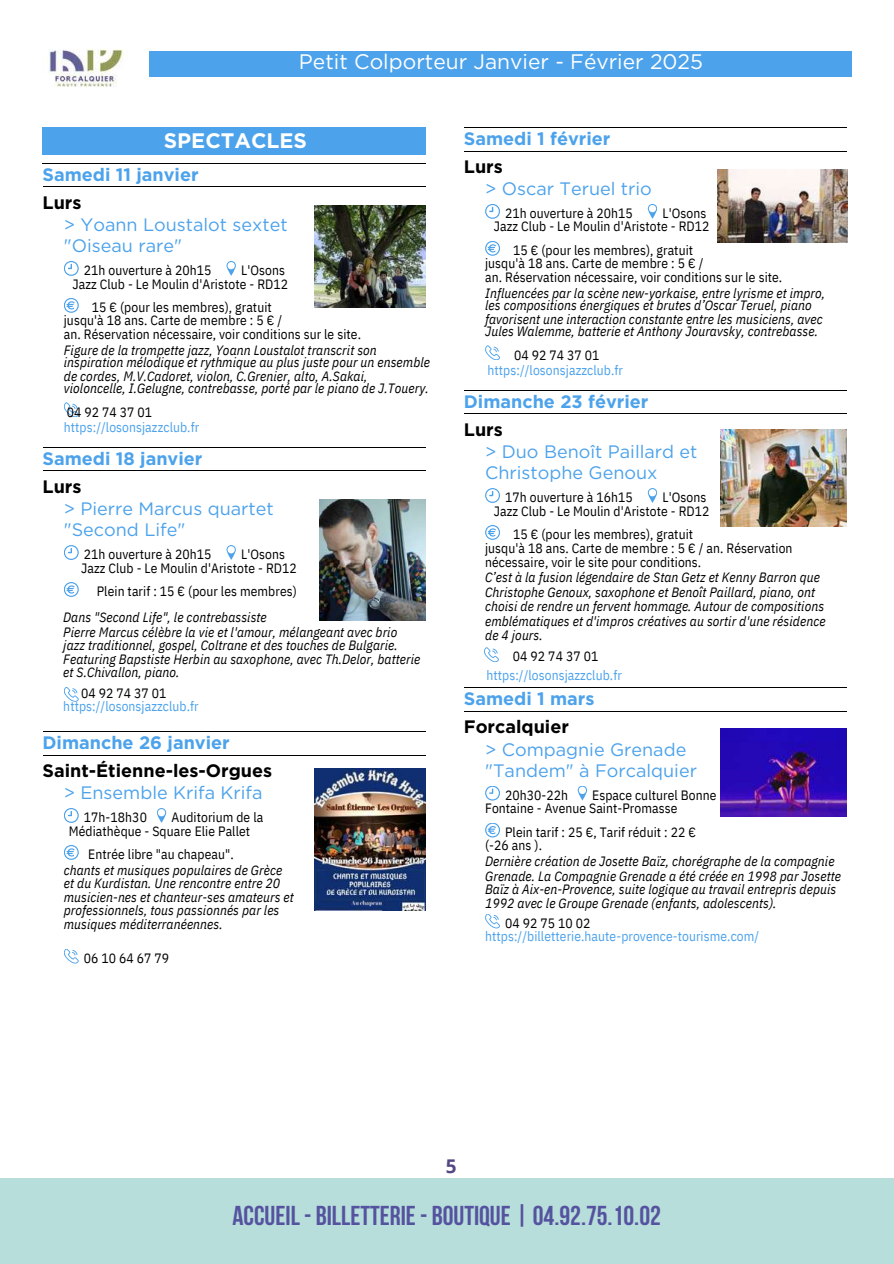
<style>
.page{position:relative;width:894px;height:1264px;background:#fff}
.page>*{position:absolute;margin:0;border:0;box-sizing:border-box;transform-origin:0 0}
.t1{font:700 27.15px "Bebas Neue";color:#55539f}
.t2{font:21px "Gotham";color:#fff}
.t3{font:700 21px "Gotham";color:#fff}
.t4{font:700 18.9px "Open Sans";color:#554784}
.t5{font:18px/21.3px "Gotham";color:#4ca2eb}
.t6{font:700 18px "Gotham";color:#4ca2eb}
.t7{font:700 18px "Gotham";color:#000}
.t8{font:italic 13.5px/13.8px "IBM Plex Sans Cond";letter-spacing:.005em;color:#000}
.t9{font:13.5px/13.5px "IBM Plex Sans Cond";letter-spacing:.005em;color:#000}
.t10{font:13.5px "IBM Plex Sans Cond";letter-spacing:.005em;color:#4ca2eb}
</style>
<div class="page">
<div style="left:43px;top:128px;width:382px;height:26px;background:#4ca2eb"></div>
<hr style="left:43px;top:163px;width:382px;height:1px;background:#000">
<hr style="left:43px;top:187px;width:382px;height:1px;background:#000">
<svg style="left:64px;top:298px;width:15px;height:15px"></svg>
<svg style="left:64px;top:261px;width:15px;height:15px"></svg>
<svg style="left:64px;top:402px;width:15px;height:15px"></svg>
<hr style="left:43px;top:447px;width:382px;height:1px;background:#000">
<hr style="left:43px;top:471px;width:382px;height:1px;background:#000">
<svg style="left:226px;top:261px;width:10px;height:15px"></svg>
<svg style="left:64px;top:582px;width:15px;height:15px"></svg>
<svg style="left:64px;top:545px;width:15px;height:15px"></svg>
<svg style="left:64px;top:687px;width:15px;height:14px"></svg>
<hr style="left:43px;top:731px;width:382px;height:1px;background:#000">
<hr style="left:43px;top:755px;width:382px;height:1px;background:#000">
<svg style="left:226px;top:545px;width:10px;height:15px"></svg>
<img style="left:315px;top:205px;width:110px;height:103px">
<img style="left:320px;top:499px;width:105px;height:121px">
<img style="left:315px;top:768px;width:110px;height:142px">
<svg style="left:64px;top:845px;width:15px;height:14px"></svg>
<svg style="left:64px;top:808px;width:15px;height:15px"></svg>
<svg style="left:64px;top:949px;width:15px;height:14px"></svg>
<svg style="left:157px;top:808px;width:9px;height:15px"></svg>
<hr style="left:463px;top:128px;width:383px;height:1px;background:#000">
<hr style="left:463px;top:151px;width:383px;height:1px;background:#000">
<img style="left:717px;top:169px;width:130px;height:73px">
<svg style="left:485px;top:241px;width:15px;height:15px"></svg>
<svg style="left:485px;top:204px;width:15px;height:15px"></svg>
<svg style="left:485px;top:345px;width:15px;height:15px"></svg>
<hr style="left:463px;top:390px;width:383px;height:1px;background:#000">
<hr style="left:463px;top:414px;width:383px;height:1px;background:#000">
<svg style="left:647px;top:204px;width:10px;height:15px"></svg>
<svg style="left:485px;top:525px;width:15px;height:15px"></svg>
<svg style="left:485px;top:488px;width:15px;height:15px"></svg>
<svg style="left:484px;top:647px;width:14px;height:15px"></svg>
<hr style="left:463px;top:687px;width:383px;height:1px;background:#000">
<hr style="left:463px;top:711px;width:383px;height:1px;background:#000">
<svg style="left:647px;top:488px;width:10px;height:15px"></svg>
<img style="left:720px;top:430px;width:126px;height:96px">
<img style="left:720px;top:728px;width:126px;height:88px">
<svg style="left:485px;top:823px;width:15px;height:14px"></svg>
<svg style="left:485px;top:786px;width:15px;height:14px"></svg>
<svg style="left:485px;top:914px;width:15px;height:14px"></svg>
<div style="left:0;top:1178px;width:893px;height:85px;background:#b7deda"></div>
<div style="left:149px;top:51px;width:701px;height:25px;background:#4ca2eb"></div>
<svg style="left:577px;top:786px;width:10px;height:14px"></svg>
<img style="left:48px;top:49px;width:76px;height:38px">
<h2 class="t2" style="left:299px;top:49px;width:405px">Petit Colporteur Janvier - Février 2025</h2>
<h2 class="t3" style="left:164px;top:127px;width:145px">SPECTACLES</h2>
<h3 class="t6" style="left:43px;top:163px;width:157px">Samedi 11 janvier</h3>
<h3 class="t7" style="left:43px;top:191px;width:40px">Lurs</h3>
<h3 class="t5" style="left:64px;top:214px;width:225px">&gt; Yoann Loustalot sextet "Oiseau rare"</h3>
<p class="t9" style="left:84px;top:263px;width:129px">21h ouverture à 20h15</p>
<p class="t9" style="left:72px;top:263px;width:217px;text-align:right">L'Osons<br>Jazz Club - Le Moulin d'Aristote - RD12</p>
<p class="t9" style="left:64px;top:300px;width:298px;text-indent:28px">15 € (pour les membres), gratuit<br>jusqu'à 18 ans. Carte de membre : 5 € /<br>an. Réservation nécessaire, voir conditions sur le site.</p>
<p class="t8" style="left:64px;top:343px;width:367px;line-height:12.8px">Figure de la trompette jazz, Yoann Loustalot transcrit son inspiration mélodique et rythmique au plus juste pour un ensemble de cordes, M.V.Cadoret, violon, C.Grenier, alto, A.Sakai, violoncelle, I.Gelugne, contrebasse, porté par le piano de J.Touery.</p>
<p class="t9" style="left:67px;top:405px;width:87px">04 92 74 37 01</p>
<p class="t10" style="left:64px;top:418px;width:137px">https://losonsjazzclub.fr</p>
<h3 class="t6" style="left:43px;top:447px;width:161px">Samedi 18 janvier</h3>
<h3 class="t7" style="left:43px;top:475px;width:40px">Lurs</h3>
<h3 class="t5" style="left:64px;top:498px;width:211px">&gt; Pierre Marcus quartet "Second Life"</h3>
<p class="t9" style="left:84px;top:547px;width:129px">21h ouverture à 20h15</p>
<p class="t9" style="left:81px;top:547px;width:217px;text-indent:160px">L'Osons<br>Jazz Club - Le Moulin d'Aristote - RD12</p>
<p class="t9" style="left:97px;top:584px;width:201px">Plein tarif : 15 € (pour les membres)</p>
<p class="t8" style="left:63px;top:610px;width:358px">Dans "Second Life", le contrebassiste<br>Pierre Marcus célèbre la vie et l'amour, mélangeant avec brio jazz traditionnel, gospel, Coltrane et des touches de Bulgarie.<br>Featuring Bapstiste Herbin au saxophone, avec Th.Delor, batterie et S.Chivallon, piano.</p>
<p class="t9" style="left:81px;top:686px;width:87px">04 92 74 37 01</p>
<p class="t10" style="left:63px;top:697px;width:137px">https://losonsjazzclub.fr</p>
<h3 class="t6" style="left:43px;top:732px;width:189px">Dimanche 26 janvier</h3>
<h3 class="t7" style="left:43px;top:760px;width:231px">Saint-Étienne-les-Orgues</h3>
<h3 class="t5" style="left:64px;top:781px;width:200px">&gt; Ensemble Krifa Krifa</h3>
<p class="t9" style="left:69px;top:810px;width:196px;text-indent:103px">Auditorium de la<br>Médiathèque - Square Elie Pallet</p>
<p class="t9" style="left:88px;top:847px;width:147px">Entrée libre "au chapeau".</p>
<p class="t8" style="left:64px;top:862px;width:231px">chants et musiques populaires de Grèce et du Kurdistan. Une rencontre entre 20 musicien-nes et chanteur-ses amateurs et professionnels, tous passionnés par les musiques méditerranéennes.</p>
<p class="t9" style="left:84px;top:950px;width:87px">06 10 64 67 79</p>
<p class="t9" style="left:84px;top:810px;width:65px">17h-18h30</p>
<h3 class="t6" style="left:463px;top:128px;width:148px">Samedi 1 février</h3>
<h3 class="t7" style="left:463px;top:156px;width:40px">Lurs</h3>
<h3 class="t5" style="left:485px;top:177px;width:168px">&gt; Oscar Teruel trio</h3>
<p class="t9" style="left:505px;top:206px;width:129px">21h ouverture à 20h15</p>
<p class="t9" style="left:493px;top:206px;width:217px;text-align:right">L'Osons<br>Jazz Club - Le Moulin d'Aristote - RD12</p>
<p class="t9" style="left:485px;top:243px;width:298px;text-indent:28px">15 € (pour les membres), gratuit<br>jusqu'à 18 ans. Carte de membre : 5 € /<br>an. Réservation nécessaire, voir conditions sur le site.</p>
<p class="t8" style="left:485px;top:286px;width:341px;line-height:12.8px">Influencées par la scène new-yorkaise, entre lyrisme et impro, les compositions énergiques et brutes d’Oscar Teruel, piano favorisent une interaction constante entre les musiciens, avec Jules Walemme, batterie et Anthony Jouravsky, contrebasse.</p>
<p class="t9" style="left:514px;top:348px;width:87px">04 92 74 37 01</p>
<p class="t10" style="left:487px;top:361px;width:137px">https://losonsjazzclub.fr</p>
<h3 class="t6" style="left:463px;top:390px;width:186px">Dimanche 23 février</h3>
<h3 class="t7" style="left:463px;top:418px;width:40px">Lurs</h3>
<h3 class="t5" style="left:485px;top:441px;width:214px">&gt; Duo Benoît Paillard et<br>Christophe Genoux</h3>
<p class="t9" style="left:505px;top:490px;width:129px">17h ouverture à 16h15</p>
<p class="t9" style="left:493px;top:490px;width:217px;text-align:right">L'Osons<br>Jazz Club - Le Moulin d'Aristote - RD12</p>
<p class="t9" style="left:485px;top:527px;width:309px;line-height:14px;text-indent:28px">15 € (pour les membres), gratuit<br>jusqu'à 18 ans. Carte de membre : 5 € / an. Réservation nécessaire, voir le site pour conditions.</p>
<p class="t8" style="left:485px;top:569px;width:342px;line-height:14.7px">C’est à la fusion légendaire de Stan Getz et Kenny Barron que Christophe Genoux, saxophone et Benoît Paillard, piano, ont choisi de rendre un fervent hommage. Autour de compositions emblématiques et d'impros créatives au sortir d'une résidence de 4 jours.</p>
<p class="t9" style="left:512px;top:649px;width:87px">04 92 74 37 01</p>
<p class="t10" style="left:486px;top:666px;width:137px">https://losonsjazzclub.fr</p>
<h3 class="t6" style="left:463px;top:688px;width:132px">Samedi 1 mars</h3>
<h3 class="t7" style="left:463px;top:716px;width:107px">Forcalquier</h3>
<h3 class="t5" style="left:485px;top:738px;width:213px">&gt; Compagnie Grenade "Tandem" à Forcalquier</h3>
<p class="t9" style="left:485px;top:788px;width:233px;text-indent:107px">Espace culturel Bonne<br>Fontaine - Avenue Saint-Promasse</p>
<p class="t9" style="left:485px;top:825px;width:212px;text-indent:20px">Plein tarif : 25 €, Tarif réduit : 22 € (-26 ans ).</p>
<p class="t8" style="left:485px;top:854px;width:357px">Dernière création de Josette Baïz, chorégraphe de la compagnie Grenade. La Compagnie Grenade a été créée en 1998 par Josette Baïz à Aix-en-Provence, suite logique au travail entrepris depuis 1992 avec le Groupe Grenade (enfants, adolescents).</p>
<p class="t9" style="left:505px;top:915px;width:87px">04 92 75 10 02</p>
<p class="t10" style="left:485px;top:927px;width:275px">https://billetterie.haute-provence-tourisme.com/</p>
<p class="t9" style="left:505px;top:788px;width:65px">20h30-22h</p>
<h3 class="t4" style="left:445px;top:1152px;width:12px">5</h3>
<h1 class="t1" style="left:232px;top:1204px;width:429px">ACCUEIL- BILLETTERIE- BOUTIQUE | 04.92.75.10.02</h1>
</div>
